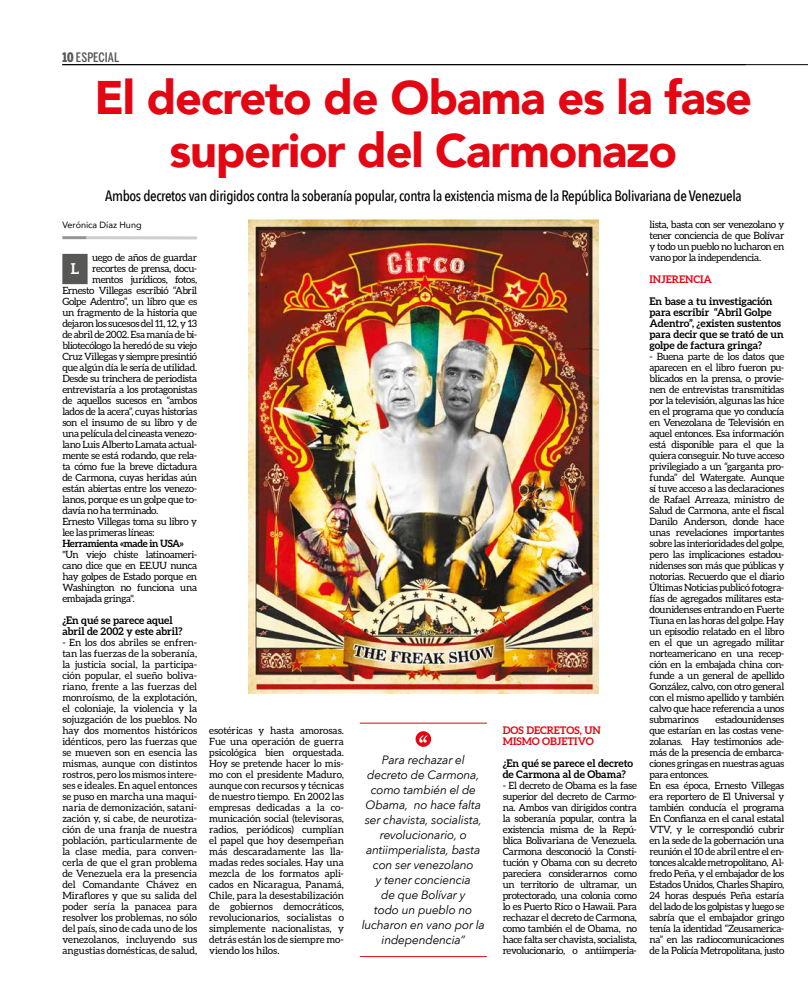
<style>
.page{position:relative;width:808px;height:1007px;background:#fff}
.page>*{position:absolute;margin:0;border:0;box-sizing:border-box;transform-origin:0 0}
.t1{font:900 47px/53px "Avenir";letter-spacing:-.025em;color:#e30613;text-align:center}
.t2{font:500 15px "Avenir Next Condensed";letter-spacing:-.025em;color:#000}
.t3{font:700 15px "Aleo";color:#fff}
.t4{font:500 13px "Benton Sans Comp";letter-spacing:.005em;color:#575756}
.t5{font:italic 12px/15px "Avenir Next";letter-spacing:-.02em;color:#000;text-align:center}
.t6{font:700 10.5px/11px "Aleo";color:#000}
.t7{font:700 10.5px/11px "Aleo";color:#e30613}
.t8{font:10px/11px "Aleo";letter-spacing:-.035em;color:#000;text-align:justify}
.t9{font:700 10px "Aleo";letter-spacing:-.035em;color:#000}
.t10{font:9px "Avenir";color:#000}
.s1{font-weight:900}
</style>
<div class="page">
<hr style="left:62px;top:64px;width:746px;height:1px;background:#000">
<hr style="left:86px;top:236px;width:111px;height:3px;background:#b3b2b2">
<hr style="left:62px;top:236px;width:24px;height:3px;background:#575756">
<svg style="left:416px;top:731px;width:15px;height:15px"></svg>
<hr style="left:360px;top:722px;width:127px;height:1px;background:#e30613">
<hr style="left:360px;top:956px;width:127px;height:1px;background:#e30613">
<img style="left:249px;top:220px;width:349px;height:473px">
<div style="left:62px;top:254px;width:26px;height:30px;background:#575756;border:2px solid #575756"></div>
<h3 class="t4" style="left:62px;top:49px;width:58px"><span class="s1">10</span> ESPECIAL</h3>
<h1 class="t1" style="left:94px;top:70px;width:659px">El decreto de Obama es la fase superior del Carmonazo</h1>
<h2 class="t2" style="left:105px;top:186px;width:638px">Ambos decretos van dirigidos contra la soberanía popular, contra la existencia misma de la República Bolivariana de Venezuela</h2>
<p class="t10" style="left:62px;top:217px;width:81px">Verónica Díaz Hung</p>
<p class="t8" style="left:92px;top:251px;width:106px">uego de años de guardar</p>
<p class="t8" style="left:92px;top:262px;width:106px">recortes de prensa, docu-</p>
<p class="t8" style="left:92px;top:273px;width:106px">mentos jurídicos, fotos,</p>
<p class="t8" style="left:62px;top:284px;width:136px">Ernesto Villegas escribió “Abril</p>
<p class="t8" style="left:62px;top:295px;width:136px">Golpe Adentro”, un libro que es</p>
<p class="t8" style="left:62px;top:306px;width:136px">un fragmento de la historia que</p>
<p class="t8" style="left:62px;top:317px;width:136px">dejaron los sucesos del 11, 12, y 13</p>
<p class="t8" style="left:62px;top:328px;width:136px">de abril de 2002. Esa manía de bi-</p>
<p class="t8" style="left:62px;top:339px;width:136px">bliotecólogo la heredó de su viejo</p>
<p class="t8" style="left:62px;top:350px;width:136px">Cruz Villegas y siempre presintió</p>
<p class="t8" style="left:62px;top:361px;width:136px">que algún día le sería de utilidad.</p>
<p class="t8" style="left:62px;top:372px;width:136px">Desde su trinchera de periodista</p>
<p class="t8" style="left:62px;top:383px;width:136px">entrevistaría a los protagonistas</p>
<p class="t8" style="left:62px;top:394px;width:136px">de aquellos sucesos en “ambos</p>
<p class="t8" style="left:62px;top:405px;width:136px">lados de la acera”, cuyas historias</p>
<p class="t8" style="left:62px;top:416px;width:136px">son el insumo de su libro y de</p>
<p class="t8" style="left:62px;top:427px;width:136px">una película del cineasta venezo-</p>
<p class="t8" style="left:62px;top:438px;width:136px">lano Luis Alberto Lamata actual-</p>
<p class="t8" style="left:62px;top:449px;width:136px">mente se está rodando, que rela-</p>
<p class="t8" style="left:62px;top:460px;width:136px">ta cómo fue la breve dictadura</p>
<p class="t8" style="left:62px;top:471px;width:136px">de Carmona, cuyas heridas aún</p>
<p class="t8" style="left:62px;top:482px;width:136px">están abiertas entre los venezo-</p>
<p class="t8" style="left:62px;top:493px;width:136px">lanos, porque es un golpe que to-</p>
<p class="t8" style="left:62px;top:504px;width:97px">davía no ha terminado.</p>
<p class="t8" style="left:62px;top:515px;width:136px">Ernesto Villegas toma su libro y</p>
<p class="t8" style="left:62px;top:526px;width:94px">lee las primeras líneas:</p>
<p class="t9" style="left:62px;top:537px;width:123px">Herramienta «made in USA»</p>
<p class="t8" style="left:62px;top:548px;width:136px">"Un viejo chiste latinoameri&shy;cano dice que en EE.UU nunca hay golpes de Estado porque en Washington no funciona una embajada gringa".</p>
<p class="t6" style="left:62px;top:614px;width:122px">¿En qué se parece aquel abril de 2002 y este abril?</p>
<p class="t8" style="left:62px;top:636px;width:136px">- En los dos abriles se enfren&shy;tan las fuerzas de la soberanía, la justicia social, la participa&shy;ción popular, el sueño boliva&shy;riano, frente a las fuerzas del monroísmo, de la explotación, el coloniaje, la violencia y la sojuzgación de los pueblos. No hay dos momentos históricos idénticos, pero las fuerzas que se mueven son en esencia las mismas, aunque con distintos rostros, pero los mismos intere&shy;ses e ideales. En aquel entonces se puso en marcha una maqui&shy;naria de demonización, satani&shy;zación y, si cabe, de neurotiza&shy;ción de una franja de nuestra población, particularmente de la clase media, para conven&shy;cerla de que el gran problema de Venezuela era la presencia del Comandante Chávez en Miraflores y que su salida del poder sería la panacea para resolver los problemas, no sólo del país, sino de cada uno de los venezolanos, incluyendo sus angustias domésticas, de salud,</p>
<h2 class="t3" style="left:71px;top:260px;width:10px">L</h2>
<p class="t8" style="left:209px;top:724px;width:136px">esotéricas y hasta amorosas.<br>Fue una operación de guerra psicológica bien orquestada.<br>Hoy se pretende hacer lo mis&shy;mo con el presidente Maduro, aunque con recursos y técnicas de nuestro tiempo. En 2002 las empresas dedicadas a la co&shy;municación social (televisoras, radios, periódicos) cumplían el papel que hoy desempeñan más descaradamente las lla&shy;madas redes sociales. Hay una mezcla de los formatos apli&shy;cados en Nicaragua, Panamá, Chile, para la desestabilización de gobiernos democráticos, revolucionarios, socialistas o simplemente nacionalistas, y detrás están los de siempre mo&shy;viendo los hilos.</p>
<p class="t7" style="left:503px;top:724px;width:100px">DOS DECRETOS, UN<br>MISMO OBJETIVO</p>
<p class="t5" style="left:362px;top:751px;width:125px">Para rechazar el decreto de Carmona, como también el de<br>Obama, no hace falta ser chavista, socialista, revolucionario, o antiimperialista, basta con ser venezolano<br>y tener conciencia<br>de que Bolívar y<br>todo un pueblo no lucharon en vano por la independencia”</p>
<p class="t6" style="left:503px;top:757px;width:132px">¿En qué se parece el decreto de Carmona al de Obama?</p>
<p class="t8" style="left:503px;top:779px;width:136px">- El decreto de Obama es la fase superior del decreto de Carmo&shy;na. Ambos van dirigidos contra la soberanía popular, contra la existencia misma de la Repú&shy;blica Bolivariana de Venezuela.<br>Carmona desconoció la Consti&shy;tución y Obama con su decreto pareciera considerarnos como un territorio de ultramar, un protectorado, una colonia como lo es Puerto Rico o Hawaii. Para rechazar el decreto de Carmona, como también el de Obama, no hace falta ser chavista, socialista, revolucionario, o antiimperia-</p>
<p class="t8" style="left:649px;top:218px;width:136px">lista, basta con ser venezolano y tener conciencia de que Bolívar y todo un pueblo no lucharon en vano por la independencia.</p>
<p class="t7" style="left:649px;top:273px;width:64px">INJERENCIA</p>
<p class="t6" style="left:649px;top:295px;width:136px">En base a tu investigación para escribir “Abril Golpe<br>Adentro”, ¿existen sustentos para decir que se trató de un golpe de factura gringa?</p>
<p class="t8" style="left:649px;top:350px;width:136px">- Buena parte de los datos que aparecen en el libro fueron pu&shy;blicados en la prensa, o provie&shy;nen de entrevistas transmitidas por la televisión, algunas las hice en el programa que yo conducía en Venezolana de Televisión en aquel entonces. Esa información está disponible para el que la quiera conseguir. No tuve acceso privilegiado a un “garganta pro&shy;funda” del Watergate. Aunque sí tuve acceso a las declaraciones de Rafael Arreaza, ministro de Salud de Carmona, ante el fiscal Danilo Anderson, donde hace unas revelaciones importantes sobre las interioridades del golpe, pero las implicaciones estadou&shy;nidenses son más que públicas y notorias. Recuerdo que el diario Últimas Noticias publicó fotogra&shy;fías de agregados militares esta&shy;dounidenses entrando en Fuerte Tiuna en las horas del golpe. Hay un episodio relatado en el libro en el que un agregado militar norteamericano en una recep&shy;ción en la embajada china con&shy;funde a un general de apellido González, calvo, con otro general con el mismo apellido y también calvo que hace referencia a unos submarinos</p>
<p class="t8" style="left:649px;top:713px;width:136px;text-align:left;text-indent:66px">estadounidenses que estarían en las costas vene&shy;zolanas. Hay testimonios ade&shy;más de la presencia de embarca&shy;ciones gringas en nuestras aguas para entonces.<br>En esa época, Ernesto Villegas era reportero de El Universal y también conducía el programa<br>En Confianza en el canal estatal<br>VTV, y le correspondió cubrir en la sede de la gobernación una reunión el 10 de abril entre el en&shy;tonces alcalde metropolitano, Al&shy;fredo Peña, y el embajador de los<br>Estados Unidos, Charles Shapiro,<br>24 horas después Peña estaría del lado de los golpistas y luego se sabría que el embajador gringo tenía la identidad “Zeusamerica&shy;na” en las radiocomunicaciones de la Policía Metropolitana, justo</p>
</div>
